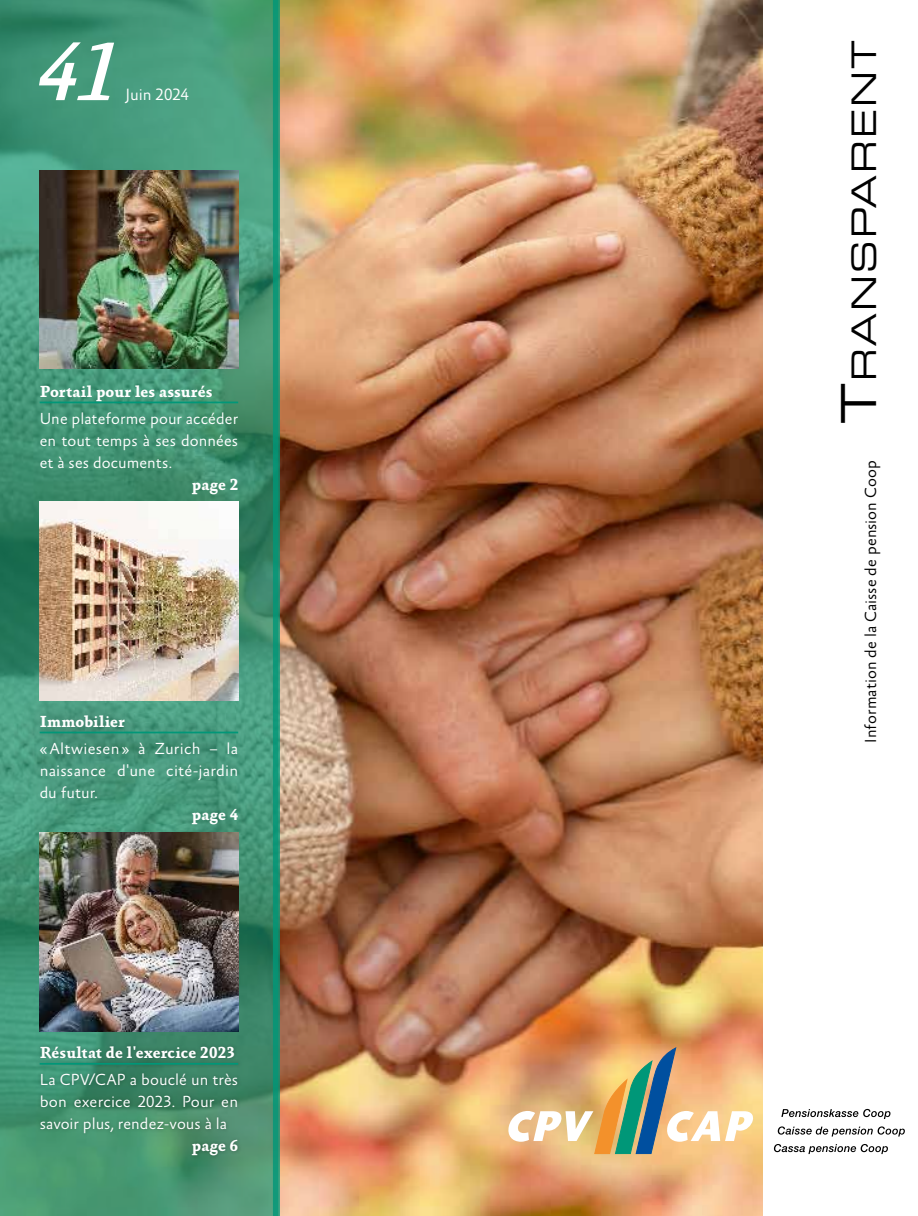
<style>
.page{position:relative;width:918px;height:1216px;background:#fff}
.page>*{position:absolute;margin:0;border:0;box-sizing:border-box;transform-origin:0 0}
.t1{font:italic 500 84px "Absara TF";color:#fff}
.t2{font:expanded 33.6px "Square 721 BT";letter-spacing:.07em;color:#000}
.t3{font:300 16.62px "Absara Sans TF";color:#fff}
.t4{font:300 16.28px/22.1px "Absara Sans TF";letter-spacing:.005em;color:#fff;text-align:justify}
.t5{font:700 16.28px "Absara TF";letter-spacing:.01em;color:#fff}
.t6{font:300 16.28px "Absara Sans TF";color:#000}
.s1{font-size:48.12px}
</style>
<div class="page">
<img style="left:280px;top:0;width:482px;height:1215px">
<svg style="left:0;top:0;width:273px;height:1215px;background:#429374"></svg>
<svg style="left:273px;top:0;width:7px;height:1215px;background:#169575"></svg>
<svg style="left:781px;top:1108px;width:109px;height:10px"></svg>
<svg style="left:778px;top:1126px;width:127px;height:10px"></svg>
<svg style="left:774px;top:1144px;width:114px;height:9px"></svg>
<svg style="left:508px;top:1047px;width:246px;height:112px;background:#d3b184"></svg>
<div style="left:14px;top:689px;width:249px;height:161px;background:#000;opacity:.8"></div>
<hr style="left:40px;top:731px;width:198px;height:2px;background:#009778">
<hr style="left:40px;top:401px;width:198px;height:2px;background:#009778">
<div style="left:36px;top:1042px;width:206px;height:117px;background:#000;opacity:.3"></div>
<hr style="left:40px;top:1062px;width:198px;height:2px;background:#009778">
<img style="left:40px;top:832px;width:198px;height:199px">
<img style="left:40px;top:501px;width:198px;height:199px">
<img style="left:40px;top:170px;width:198px;height:199px">
<h1 class="t1" style="left:38px;top:23px;width:84px">41</h1>
<p class="t3" style="left:125px;top:86px;width:65px">Juin 2024</p>
<p class="t5" style="left:40px;top:381px;width:174px">Portail pour les assurés</p>
<p class="t4" style="left:40px;top:408px;width:200px">Une plateforme pour accéder en tout temps à ses données et à ses documents.</p>
<p class="t5" style="left:192px;top:475px;width:48px">page 2</p>
<p class="t5" style="left:40px;top:711px;width:87px">Immobilier</p>
<p class="t4" style="left:40px;top:738px;width:200px">«Altwiesen » à Zurich – la naissance d'une cité-jardin du futur.</p>
<p class="t5" style="left:192px;top:805px;width:48px">page 4</p>
<p class="t5" style="left:40px;top:1042px;width:197px">Résultat de l'exercice 2023</p>
<p class="t4" style="left:40px;top:1069px;width:200px">La CPV/CAP a bouclé un très bon exercice 2023. Pour en savoir plus, rendez-vous à la</p>
<p class="t5" style="left:192px;top:1136px;width:48px">page 6</p>
<h2 class="t2" style="left:844px;top:424px;width:384px;rotate:-90deg"><span class="s1">T</span>ransparent</h2>
<p class="t6" style="left:862px;top:742px;width:284px;rotate:-90deg">Information de la Caisse de pension Coop</p>
</div>
